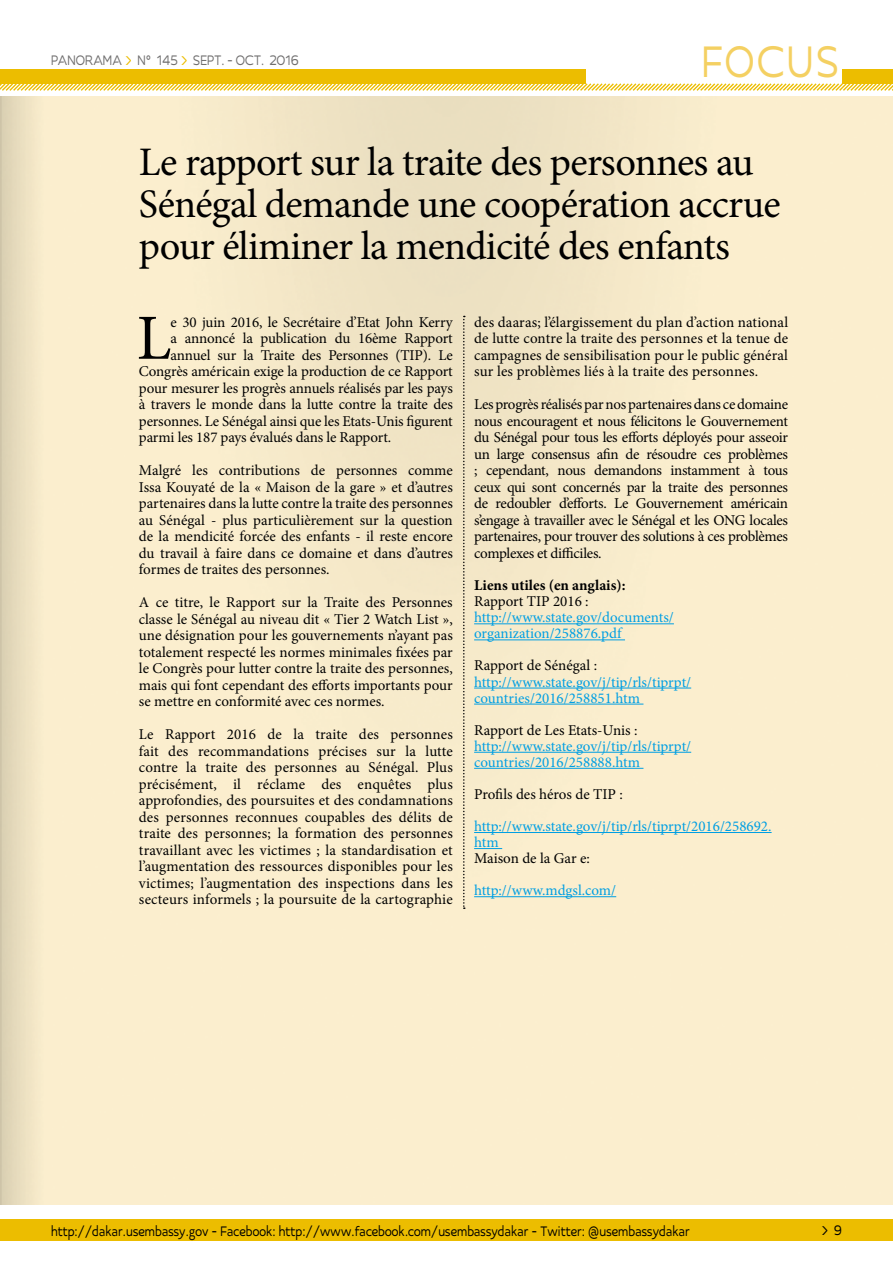
<style>
.page{position:relative;width:893px;height:1263px;background:#fff}
.page>*{position:absolute;margin:0;border:0;box-sizing:border-box;transform-origin:0 0}
.t1{font:64.35px "Minion Pro";color:#000}
.t2{font:500 48px "Best Future V";letter-spacing:.065em;color:#f4d062;scale:.75 1}
.t3{font:40.5px/42px "Minion Pro";letter-spacing:-.02em;color:#000}
.t4{font:15px/16.5px "Minion Pro";letter-spacing:-.01em;color:#000;text-align:justify}
.t5{font:15px/16px "Minion Pro";color:#009fe3}
.t6{font:500 15px "Best Future V";letter-spacing:.02em;color:#000;scale:.75 1}
.t7{font:500 15px "Best Future V";letter-spacing:.01em;color:#706f6f;scale:.75 1}
.t8{font:700 15px "Minion Pro";color:#000}
.s1{color:#ecbd00}
</style>
<div class="page">
<div style="left:0;top:1219px;width:893px;height:22px;background:#ecbd00"></div>
<div style="left:0;top:69px;width:893px;height:15px;background:#ecbd00"></div>
<div style="left:587px;top:0;width:255px;height:92px;background:#fff"></div>
<svg style="left:0;top:82px;width:893px;height:9px"></svg>
<svg style="left:463px;top:316px;width:2px;height:593px"></svg>
<hr style="left:474px;top:623px;width:200px;height:1px;background:#009fe3">
<hr style="left:474px;top:639px;width:151px;height:1px;background:#009fe3">
<hr style="left:474px;top:688px;width:217px;height:1px;background:#009fe3">
<hr style="left:474px;top:704px;width:169px;height:1px;background:#009fe3">
<hr style="left:474px;top:752px;width:217px;height:1px;background:#009fe3">
<hr style="left:474px;top:768px;width:169px;height:1px;background:#009fe3">
<hr style="left:474px;top:832px;width:298px;height:1px;background:#009fe3">
<svg style="left:474px;top:848px;width:28px;height:1px"></svg>
<hr style="left:474px;top:896px;width:142px;height:1px;background:#009fe3">
<p class="t7" style="left:51px;top:51px;width:332px">PANORAMA <span class="s1">&gt;</span> N° 145 <span class="s1">&gt;</span> SEPT. - OCT. 2016</p>
<h2 class="t2" style="left:702px;top:34px;width:184px">FOCUS</h2>
<h3 class="t3" style="left:139px;top:141px;width:643px">Le rapport sur la traite des personnes au<br>Sénégal demande une coopération accrue pour éliminer la mendicité des enfants</h3>
<h1 class="t1" style="left:137px;top:295px;width:36px">L</h1>
<p class="t4" style="left:171px;top:314px;width:284px">e 30 juin 2016, le Secrétaire d’Etat John Kerry</p>
<p class="t4" style="left:171px;top:330px;width:284px">a annoncé la publication du 16ème Rapport</p>
<p class="t4" style="left:171px;top:347px;width:284px">annuel sur la Traite des Personnes (TIP). Le</p>
<p class="t4" style="left:139px;top:363px;width:315px">Congrès américain exige la production de ce Rapport</p>
<p class="t4" style="left:139px;top:380px;width:315px">pour mesurer les progrès annuels réalisés par les pays</p>
<p class="t4" style="left:139px;top:396px;width:315px">à travers le monde dans la lutte contre la traite des</p>
<p class="t4" style="left:139px;top:413px;width:315px">personnes. Le Sénégal ainsi que les Etats-Unis figurent</p>
<p class="t4" style="left:139px;top:429px;width:254px">parmi les 187 pays évalués dans le Rapport.</p>
<p class="t4" style="left:139px;top:462px;width:315px">Malgré les contributions de personnes comme Issa Kouyaté de la « Maison de la gare » et d’autres partenaires dans la lutte contre la traite des personnes au Sénégal - plus particulièrement sur la question de la mendicité forcée des enfants - il reste encore du travail à faire dans ce domaine et dans d’autres formes de traites des personnes.</p>
<p class="t4" style="left:139px;top:594px;width:315px">A ce titre, le Rapport sur la Traite des Personnes classe le Sénégal au niveau dit « Tier 2 Watch List », une désignation pour les gouvernements n’ayant pas totalement respecté les normes minimales fixées par le Congrès pour lutter contre la traite des personnes, mais qui font cependant des efforts importants pour se mettre en conformité avec ces normes.</p>
<p class="t4" style="left:139px;top:726px;width:315px">Le Rapport 2016 de la traite des personnes fait des recommandations précises sur la lutte contre la traite des personnes au Sénégal. Plus précisément, il réclame des enquêtes plus approfondies, des poursuites et des condamnations des personnes reconnues coupables des délits de traite des personnes; la formation des personnes travaillant avec les victimes ; la standardisation et l’augmentation des ressources disponibles pour les victimes; l’augmentation des inspections dans les secteurs informels ; la poursuite de la cartographie</p>
<p class="t4" style="left:474px;top:314px;width:315px">des daaras; l’élargissement du plan d’action national de lutte contre la traite des personnes et la tenue de campagnes de sensibilisation pour le public général sur les problèmes liés à la traite des personnes.</p>
<p class="t4" style="left:474px;top:396px;width:315px">Les progrès réalisés par nos partenaires dans ce domaine nous encouragent et nous félicitons le Gouvernement du Sénégal pour tous les efforts déployés pour asseoir un large consensus afin de résoudre ces problèmes ; cependant, nous demandons instamment à tous ceux qui sont concernés par la traite des personnes de redoubler d’efforts. Le Gouvernement américain s’engage à travailler avec le Sénégal et les ONG locales partenaires, pour trouver des solutions à ces problèmes complexes et difficiles.</p>
<p class="t8" style="left:474px;top:575px;width:153px">Liens utiles (en anglais):</p>
<p class="t4" style="left:474px;top:593px;width:116px">Rapport TIP 2016 :</p>
<p class="t5" style="left:474px;top:610px;width:201px">http://www.state.gov/documents/ organization/258876.pdf</p>
<p class="t4" style="left:474px;top:657px;width:124px">Rapport de Sénégal :</p>
<p class="t5" style="left:474px;top:674px;width:219px">http://www.state.gov/j/tip/rls/tiprpt/ countries/2016/258851.htm</p>
<p class="t4" style="left:474px;top:722px;width:165px">Rapport de Les Etats-Unis :</p>
<p class="t5" style="left:474px;top:738px;width:219px">http://www.state.gov/j/tip/rls/tiprpt/ countries/2016/258888.htm</p>
<p class="t4" style="left:474px;top:786px;width:150px">Profils des héros de TIP :</p>
<p class="t5" style="left:474px;top:818px;width:299px">http://www.state.gov/j/tip/rls/tiprpt/2016/258692. htm</p>
<p class="t4" style="left:474px;top:850px;width:117px">Maison de la Gar e:</p>
<p class="t5" style="left:474px;top:882px;width:144px">http://www.mdgsl.com/</p>
<p class="t6" style="left:51px;top:1222px;width:853px">http://dakar.usembassy.gov - Facebook: http://www.facebook.com/usembassydakar - Twitter: @usembassydakar</p>
<p class="t6" style="left:821px;top:1222px;width:29px">&gt; 9</p>
</div>
